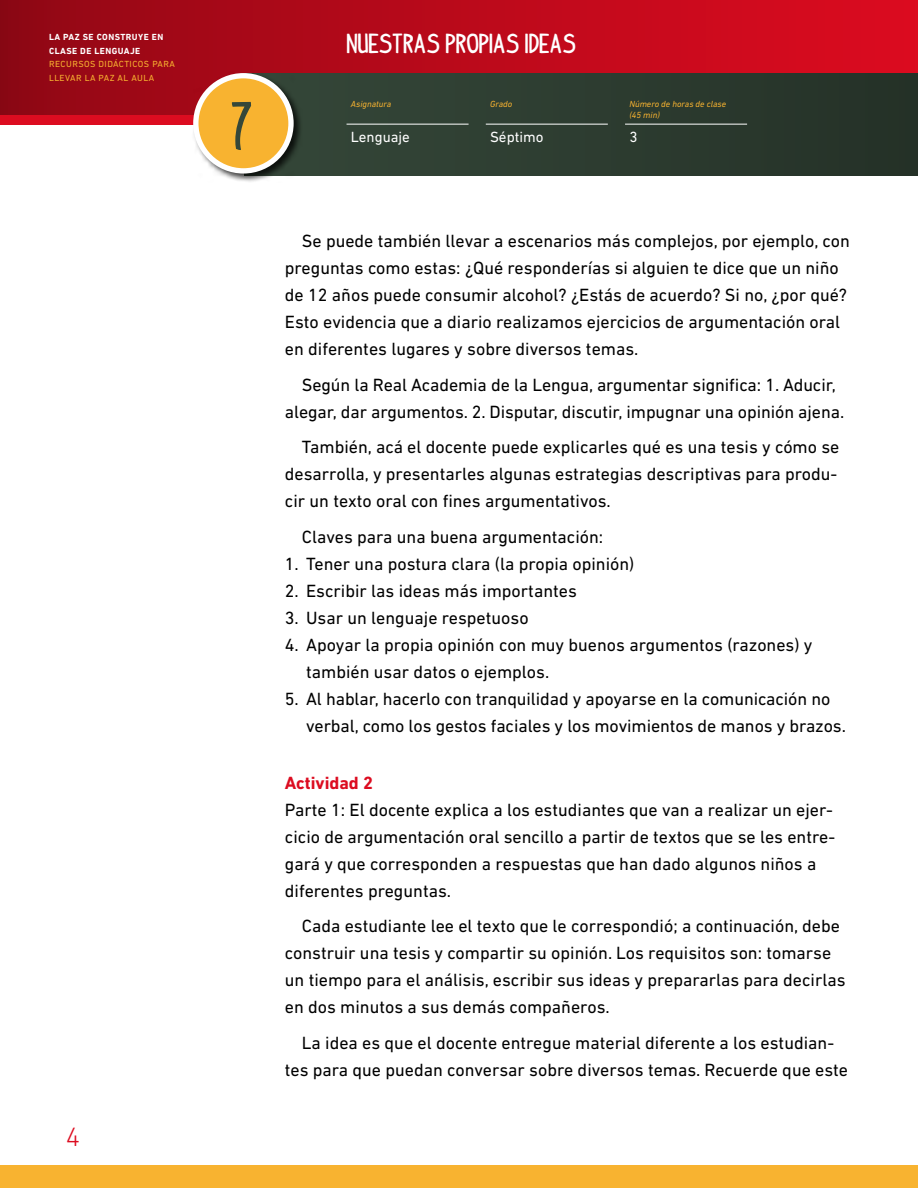
<style>
.page{position:relative;width:918px;height:1188px;background:#fff}
.page>*{position:absolute;margin:0;border:0;box-sizing:border-box;transform-origin:0 0}
.t1{font:700 51.9px "indypimp";color:#354739}
.t2{font:300 27px "DIN Next LT Pro";color:#dc0c20}
.t3{font:700 21.15px "indypimp";color:#fff}
.P2{font:18px/27px "DIN Next LT Pro";color:#000}
.P1{font:18px/27px "DIN Next LT Pro";color:#000}
.t2-2{font:700 18px "DIN Next LT Pro";color:#dc0c20}
.t4{font:15px "DIN Next LT Pro";color:#fff}
.t5{font:italic 9px/10.8px "DIN Next LT Pro";color:#f8b330}
.t6{font:9px/13.5px "DIN Next LT Pro";letter-spacing:.05em;color:#f8b330}
.t7{font:700 9px/13.5px "DIN Next LT Pro";letter-spacing:.05em;color:#fff}
</style>
<div class="page">
<div style="left:0;top:0;width:918px;height:115px;background:linear-gradient(to right,#920715,#de0b20)"></div>
<div style="left:0;top:1165px;width:918px;height:23px;background:#f8b330"></div>
<div style="left:243px;top:73px;width:675px;height:102px;background:#2d3c30"></div>
<hr style="left:347px;top:124px;width:122px;height:1px;background:#fff">
<hr style="left:486px;top:124px;width:122px;height:1px;background:#fff">
<hr style="left:625px;top:124px;width:122px;height:1px;background:#fff">
<div style="left:192px;top:71px;width:111px;height:112px;background:#000;opacity:.75"></div>
<div style="left:196px;top:76px;width:95px;height:95px;background:#f8b330;border-radius:50%"></div>
<div style="left:193px;top:73px;width:101px;height:101px;border:5px solid #fff;border-radius:50%"></div>
<p class="t7" style="left:49px;top:31px;width:116px">LA PAZ SE CONSTRUYE EN<br>CLASE DE LENGUAJE</p>
<p class="t6" style="left:49px;top:58px;width:127px">RECURSOS DIDÁCTICOS PARA<br>LLEVAR LA PAZ AL AULA</p>
<h2 class="t2" style="left:66px;top:1121px;width:16px">4</h2>
<h1 class="t1" style="left:232px;top:102px;width:25px">7</h1>
<p class="t3" style="left:347px;top:34px;width:231px">NUESTRAS PROPIAS IDEAS</p>
<p class="t5" style="left:351px;top:99px;width:42px">Asignatura</p>
<p class="t4" style="left:351px;top:128px;width:61px">Lenguaje</p>
<p class="t5" style="left:490px;top:99px;width:24px">Grado</p>
<p class="t4" style="left:490px;top:128px;width:55px">Séptimo</p>
<p class="t5" style="left:629px;top:99px;width:98px">Número de horas de clase (45 min)</p>
<p class="t4" style="left:629px;top:128px;width:10px">3</p>
<p class="P2" style="left:285px;top:228px;width:567px;text-indent:17px">Se puede también llevar a escenarios más complejos, por ejemplo, con preguntas como estas: ¿Qué responderías si alguien te dice que un niño de 12 años puede consumir alcohol? ¿Estás de acuerdo? Si no, ¿por qué?<br>Esto evidencia que a diario realizamos ejercicios de argumentación oral en diferentes lugares y sobre diversos temas.</p>
<p class="P2" style="left:285px;top:371px;width:561px;text-align:center">Según la Real Academia de la Lengua, argumentar significa: 1. Aducir, alegar, dar argumentos. 2. Disputar, discutir, impugnar una opinión ajena.</p>
<p class="P2" style="left:285px;top:434px;width:556px;text-align:justify;text-indent:17px">También, acá el docente puede explicarles qué es una tesis y cómo se desarrolla, y presentarles algunas estrategias descriptivas para produ&shy;cir un texto oral con fines argumentativos.</p>
<p class="P2" style="left:302px;top:523px;width:303px">Claves para una buena argumentación:</p>
<p class="P2" style="left:285px;top:550px;width:351px">1. Tener una postura clara (la propia opinión)</p>
<p class="P2" style="left:285px;top:577px;width:293px">2. Escribir las ideas más importantes</p>
<p class="P2" style="left:285px;top:604px;width:245px">3. Usar un lenguaje respetuoso</p>
<p class="P2" style="left:306px;top:631px;width:508px;text-indent:-21px">4. Apoyar la propia opinión con muy buenos argumentos (razones) y también usar datos o ejemplos.</p>
<p class="P2" style="left:306px;top:685px;width:541px;text-indent:-21px">5. Al hablar, hacerlo con tranquilidad y apoyarse en la comunicación no verbal, como los gestos faciales y los movimientos de manos y brazos.</p>
<p class="t2-2" style="left:285px;top:772px;width:90px">Actividad 2</p>
<p class="P1" style="left:285px;top:796px;width:552px">Parte 1: El docente explica a los estudiantes que van a realizar un ejer&shy;cicio de argumentación oral sencillo a partir de textos que se les entre&shy;gará y que corresponden a respuestas que han dado algunos niños a diferentes preguntas.</p>
<p class="P2" style="left:285px;top:913px;width:562px;text-indent:17px">Cada estudiante lee el texto que le correspondió; a continuación, debe construir una tesis y compartir su opinión. Los requisitos son: tomarse un tiempo para el análisis, escribir sus ideas y prepararlas para decirlas en dos minutos a sus demás compañeros.</p>
<p class="P2" style="left:285px;top:1029px;width:565px;text-align:center">La idea es que el docente entregue material diferente a los estudian-<br>tes para que puedan conversar sobre diversos temas. Recuerde que este</p>
</div>
